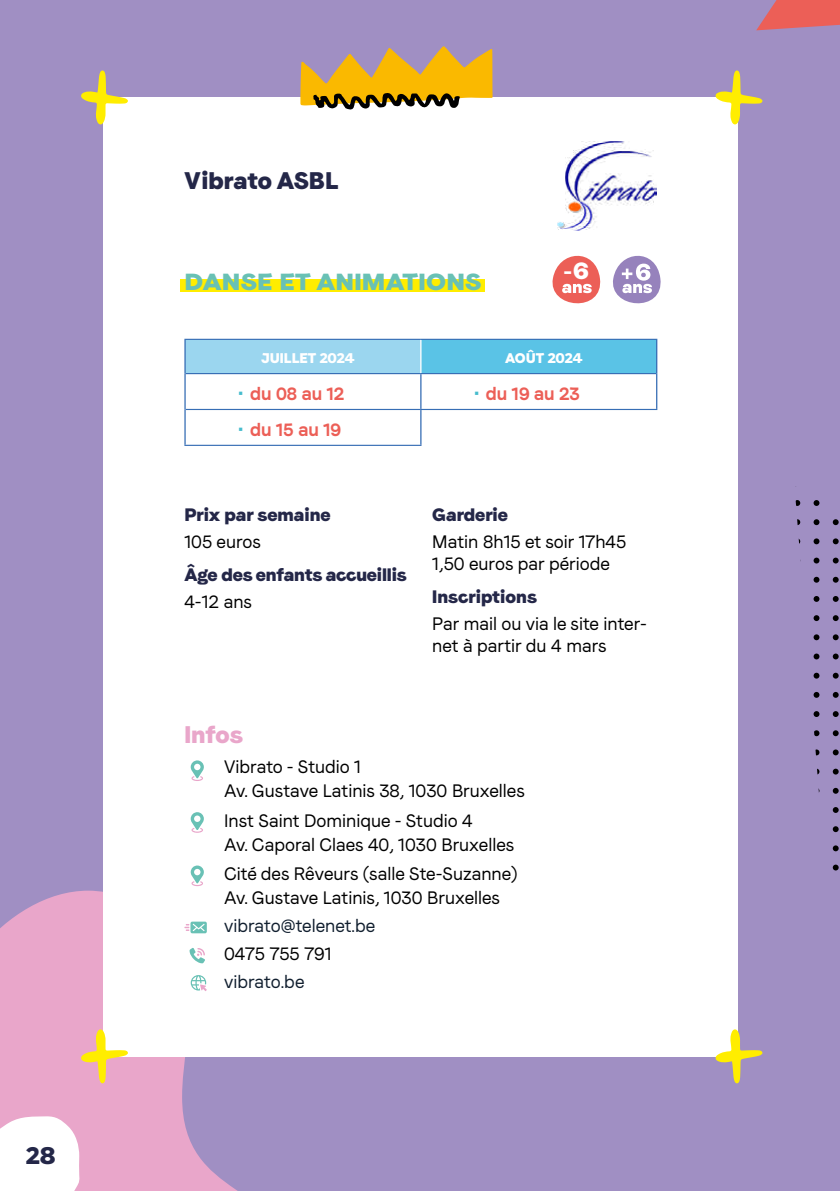
<style>
.page{position:relative;width:840px;height:1191px;background:#fff}
.page>*{position:absolute;margin:0;border:0;box-sizing:border-box;transform-origin:0 0}
.Titre_1{font:24px "Faro Display Lucky";color:#242748}
.Titre_2{font:24px "Faro Display Lucky";color:#e9a6ca}
.t1{font:23.4px "Faro Display Sad";color:#fff}
.Titre_1-2{font:23.2px "Faro Display Lucky";letter-spacing:.01em;color:#69c1b5;scale:1.11 1}
.texte_colonne{font:18px/21.6px "Faro Regular Lucky";color:#000}
.Titre_colonne{font:18px "Faro Display Lucky";color:#242748}
.mail__tel{font:18px "Faro Regular Lucky";color:#111f2f}
.t2{font:18px "Faro Bold Lucky";color:#ec5f57}
.Age_des_enfants_acceuillis{font:18px "Faro Display Lucky";letter-spacing:-.01em;color:#242748}
.mail__tel-2{font:18px "Faro Regular Lucky";color:#000}
.Tableau{font:14px "Faro Display Lucky";color:#fff}
.s1{color:#46bccd}
</style>
<div class="page">
<div style="left:0;top:0;width:839px;height:1191px;background:#a08fc3"></div>
<svg style="left:0;top:890px;width:287px;height:301px;fill:#e9a6ca"></svg>
<svg style="left:813px;top:500px;width:6px;height:6px"></svg>
<svg style="left:795px;top:500px;width:4px;height:6px"></svg>
<svg style="left:832px;top:519px;width:6px;height:6px"></svg>
<svg style="left:813px;top:519px;width:6px;height:6px"></svg>
<svg style="left:797px;top:519px;width:2px;height:6px"></svg>
<svg style="left:832px;top:538px;width:6px;height:6px"></svg>
<svg style="left:813px;top:538px;width:6px;height:6px"></svg>
<svg style="left:832px;top:557px;width:6px;height:6px"></svg>
<svg style="left:813px;top:557px;width:6px;height:6px"></svg>
<svg style="left:832px;top:577px;width:6px;height:5px"></svg>
<svg style="left:813px;top:577px;width:6px;height:5px"></svg>
<svg style="left:832px;top:596px;width:6px;height:6px"></svg>
<svg style="left:813px;top:596px;width:6px;height:6px"></svg>
<svg style="left:832px;top:615px;width:6px;height:6px"></svg>
<svg style="left:813px;top:615px;width:6px;height:6px"></svg>
<svg style="left:832px;top:634px;width:6px;height:6px"></svg>
<svg style="left:813px;top:634px;width:6px;height:6px"></svg>
<svg style="left:832px;top:653px;width:6px;height:6px"></svg>
<svg style="left:813px;top:653px;width:6px;height:6px"></svg>
<svg style="left:832px;top:673px;width:6px;height:5px"></svg>
<svg style="left:813px;top:673px;width:6px;height:5px"></svg>
<svg style="left:832px;top:692px;width:6px;height:6px"></svg>
<svg style="left:813px;top:692px;width:6px;height:6px"></svg>
<svg style="left:832px;top:711px;width:6px;height:6px"></svg>
<svg style="left:813px;top:711px;width:6px;height:6px"></svg>
<svg style="left:832px;top:730px;width:6px;height:6px"></svg>
<svg style="left:814px;top:730px;width:5px;height:6px"></svg>
<svg style="left:832px;top:749px;width:6px;height:6px"></svg>
<svg style="left:815px;top:749px;width:4px;height:6px"></svg>
<svg style="left:832px;top:768px;width:6px;height:6px"></svg>
<svg style="left:832px;top:788px;width:6px;height:5px"></svg>
<svg style="left:832px;top:807px;width:6px;height:6px"></svg>
<svg style="left:832px;top:826px;width:6px;height:6px"></svg>
<svg style="left:832px;top:845px;width:6px;height:6px"></svg>
<svg style="left:832px;top:864px;width:6px;height:6px"></svg>
<svg style="left:0;top:1115px;width:80px;height:76px"></svg>
<div style="left:103px;top:97px;width:633px;height:959px;background:#fff"></div>
<svg style="left:715px;top:1029px;width:47px;height:54px"></svg>
<svg style="left:81px;top:1029px;width:47px;height:54px"></svg>
<svg style="left:715px;top:70px;width:47px;height:54px"></svg>
<svg style="left:81px;top:70px;width:47px;height:54px"></svg>
<svg style="left:300px;top:46px;width:192px;height:64px"></svg>
<svg style="left:756px;top:0;width:83px;height:30px"></svg>
<div style="left:180px;top:279px;width:304px;height:12px;background:#ffed00"></div>
<div style="left:185px;top:339px;width:235px;height:34px;background:#9bd6ef"></div>
<div style="left:420px;top:339px;width:236px;height:34px;background:#5ac3e6"></div>
<svg style="left:185px;top:374px;width:471px;height:71px"></svg>
<hr style="left:184px;top:373px;width:1px;height:36px;background:#376eb5">
<hr style="left:420px;top:374px;width:1px;height:35px;background:#376eb5">
<hr style="left:655px;top:373px;width:2px;height:36px;background:#376eb5">
<hr style="left:184px;top:409px;width:1px;height:36px;background:#376eb5">
<hr style="left:420px;top:410px;width:1px;height:35px;background:#376eb5">
<hr style="left:185px;top:409px;width:235px;height:1px;background:#376eb5">
<hr style="left:420px;top:409px;width:237px;height:1px;background:#376eb5">
<hr style="left:184px;top:445px;width:237px;height:1px;background:#376eb5">
<hr style="left:184px;top:339px;width:236px;height:1px;background:#376eb5">
<hr style="left:420px;top:339px;width:237px;height:1px;background:#376eb5">
<hr style="left:185px;top:373px;width:235px;height:1px;background:#376eb5">
<hr style="left:420px;top:373px;width:235px;height:1px;background:#376eb5">
<hr style="left:184px;top:340px;width:1px;height:33px;background:#376eb5">
<hr style="left:655px;top:340px;width:2px;height:33px;background:#376eb5">
<hr style="left:420px;top:340px;width:1px;height:33px;background:#fff">
<svg style="left:552px;top:255px;width:109px;height:49px"></svg>
<svg style="left:191px;top:760px;width:13px;height:21px"></svg>
<svg style="left:191px;top:812px;width:13px;height:20px"></svg>
<svg style="left:191px;top:865px;width:13px;height:21px"></svg>
<svg style="left:189px;top:948px;width:16px;height:15px"></svg>
<svg style="left:191px;top:975px;width:16px;height:16px"></svg>
<svg style="left:184px;top:921px;width:23px;height:12px"></svg>
<img style="left:557px;top:142px;width:98px;height:88px">
<h1 class="Titre_1" style="left:26px;top:1137px;width:32px">28</h1>
<p class="Titre_1" style="left:184px;top:162px;width:155px">Vibrato ASBL</p>
<p class="Titre_1-2" style="left:184px;top:264px;width:269px">DANSE ET ANIMATIONS</p>
<p class="t1" style="left:563px;top:254px;width:27px">- 6</p>
<p class="Tableau" style="left:261px;top:348px;width:95px">JUILLET 2024</p>
<p class="Tableau" style="left:505px;top:348px;width:79px">AOÛT 2024</p>
<p class="t2" style="left:238px;top:380px;width:107px"><span class="s1">•</span> du 08 au 12</p>
<p class="t2" style="left:474px;top:380px;width:107px"><span class="s1">•</span> du 19 au 23</p>
<p class="t2" style="left:238px;top:416px;width:104px"><span class="s1">•</span> du 15 au 19</p>
<p class="Titre_colonne" style="left:184px;top:501px;width:148px">Prix par semaine</p>
<p class="texte_colonne" style="left:184px;top:530px;width:78px">105 euros</p>
<p class="Age_des_enfants_acceuillis" style="left:184px;top:561px;width:224px">Âge des enfants accueillis</p>
<p class="texte_colonne" style="left:184px;top:590px;width:69px">4-12 ans</p>
<p class="Titre_colonne" style="left:432px;top:501px;width:77px">Garderie</p>
<p class="texte_colonne" style="left:432px;top:530px;width:195px">Matin 8h15 et soir 17h45<br>1,50 euros par période</p>
<p class="Titre_colonne" style="left:432px;top:583px;width:106px">Inscriptions</p>
<p class="texte_colonne" style="left:432px;top:612px;width:216px">Par mail ou via le site inter&shy;net à partir du 4 mars</p>
<p class="Titre_2" style="left:184px;top:717px;width:60px">Infos</p>
<p class="texte_colonne" style="left:224px;top:754px;width:302px;line-height:24px">Vibrato - Studio 1<br>Av. Gustave Latinis 38, 1030 Bruxelles</p>
<p class="texte_colonne" style="left:224px;top:808px;width:250px">Inst Saint Dominique - Studio 4</p>
<p class="texte_colonne" style="left:224px;top:832px;width:291px">Av. Caporal Claes 40, 1030 Bruxelles</p>
<p class="texte_colonne" style="left:224px;top:862px;width:295px">Cité des Rêveurs (salle Ste-Suzanne)</p>
<p class="texte_colonne" style="left:224px;top:886px;width:277px">Av. Gustave Latinis, 1030 Bruxelles</p>
<p class="mail__tel" style="left:224px;top:913px;width:152px">vibrato@telenet.be</p>
<p class="mail__tel-2" style="left:224px;top:941px;width:109px">0475 755 791</p>
<p class="mail__tel" style="left:224px;top:969px;width:82px">vibrato.be</p>
</div>
